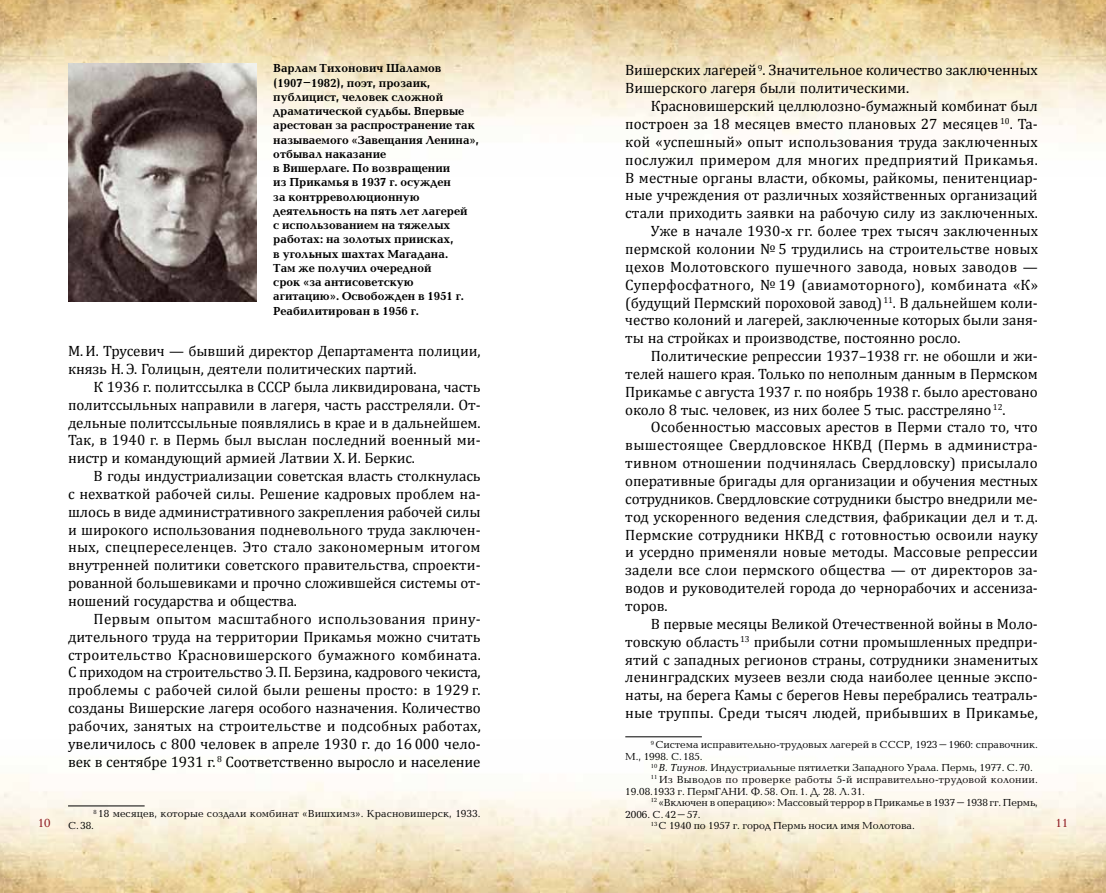
<style>
.page{position:relative;width:1106px;height:893px;background:#fff}
.page>*{position:absolute;margin:0;border:0;box-sizing:border-box;transform-origin:0 0}
.t1{font:15px/17.9px "Cambria";letter-spacing:-.005em;color:#000;text-align:justify}
.t2{font:15px "Cambria";letter-spacing:.015em;color:#000}
.t3{font:15px "Cambria";letter-spacing:.02em;color:#000}
.t4{font:12.15px "Baltica C";color:#8c161c}
.t5{font:700 12px/14.2px "Baltica C";color:#000}
.t6{font:10.5px/12px "Baltica C";color:#000}
.t7{font:10.5px "Baltica C";letter-spacing:.025em;color:#000}
.s1{font-style:italic}
</style>
<div class="page">
<img style="left:0;top:774px;width:1106px;height:119px">
<img style="left:0;top:0;width:1106px;height:142px">
<hr style="left:68px;top:805px;width:77px;height:1px;background:#000">
<img style="left:68px;top:64px;width:189px;height:237px">
<hr style="left:625px;top:736px;width:77px;height:1px;background:#000">
<p class="t5" style="left:273px;top:62px;width:207px">Варлам Тихонович Шаламов (1907–1982), поэт, прозаик, публицист, человек сложной драматической судьбы. Впервые арестован за распространение так называемого «Завещания Ленина», отбывал наказание<br>в Вишерлаге. По возвращении<br>из Прикамья в 1937 г. осужден<br>за контрреволюционную деятельность на пять лет лагерей<br>с использованием на тяжелых работах: на золотых приисках,<br>в угольных шахтах Магадана.<br>Там же получил очередной<br>срок «за антисоветскую агитацию». Освобожден в 1951 г.<br>Реабилитирован в 1956 г.</p>
<p class="t1" style="left:625px;top:61px;width:414px">Вишерских лагерей <sup>9</sup>. Значительное количество заключенных<br>Вишерского лагеря были политическими.</p>
<p class="t1" style="left:651px;top:97px;width:388px">Красновишерский целлюлозно-бумажный комбинат был</p>
<p class="t1" style="left:625px;top:115px;width:414px">построен за 18 месяцев вместо плановых 27 месяцев <sup>10</sup>. Та-</p>
<p class="t1" style="left:625px;top:133px;width:414px">кой «успешный» опыт использования труда заключенных</p>
<p class="t2" style="left:625px;top:151px;width:414px">послужил примером для многих предприятий Прикамья.</p>
<p class="t1" style="left:625px;top:168px;width:414px">В местные органы власти, обкомы, райкомы, пенитенциар-</p>
<p class="t1" style="left:625px;top:186px;width:414px">ные учреждения от различных хозяйственных организаций</p>
<p class="t1" style="left:625px;top:204px;width:414px">стали приходить заявки на рабочую силу из заключенных.</p>
<p class="t1" style="left:651px;top:222px;width:388px">Уже в начале 1930-х гг. более трех тысяч заключенных</p>
<p class="t1" style="left:625px;top:240px;width:414px">пермской колонии № 5 трудились на строительстве новых</p>
<p class="t2" style="left:625px;top:258px;width:414px">цехов Молотовского пушечного завода, новых заводов —</p>
<p class="t3" style="left:625px;top:276px;width:414px">Суперфосфатного, № 19 (авиамоторного), комбината «К»</p>
<p class="t1" style="left:625px;top:293px;width:414px">(будущий Пермский пороховой завод) <sup>11</sup>. В дальнейшем коли-</p>
<p class="t1" style="left:625px;top:311px;width:414px">чество колоний и лагерей, заключенные которых были заня-</p>
<p class="t1" style="left:625px;top:329px;width:337px">ты на стройках и производстве, постоянно росло.</p>
<p class="t1" style="left:651px;top:347px;width:388px">Политические репрессии 1937–1938 гг. не обошли и жи-</p>
<p class="t1" style="left:625px;top:365px;width:414px">телей нашего края. Только по неполным данным в Пермском</p>
<p class="t1" style="left:625px;top:383px;width:414px">Прикамье с августа 1937 г. по ноябрь 1938 г. было арестовано</p>
<p class="t1" style="left:625px;top:400px;width:382px">около 8 тыс. человек, из них более 5 тыс. расстреляно <sup>12</sup>.</p>
<p class="t1" style="left:651px;top:418px;width:388px">Особенностью массовых арестов в Перми стало то, что</p>
<p class="t2" style="left:625px;top:436px;width:414px">вышестоящее Свердловское НКВД (Пермь в администра-</p>
<p class="t1" style="left:625px;top:454px;width:414px">тивном отношении подчинялась Свердловску) присылало</p>
<p class="t1" style="left:625px;top:472px;width:414px">оперативные бригады для организации и обучения местных</p>
<p class="t1" style="left:625px;top:490px;width:414px">сотрудников. Свердловские сотрудники быстро внедрили ме-</p>
<p class="t1" style="left:625px;top:508px;width:414px">тод ускоренного ведения следствия, фабрикации дел и т. д.</p>
<p class="t1" style="left:625px;top:525px;width:414px">Пермские сотрудники НКВД с готовностью освоили науку</p>
<p class="t1" style="left:625px;top:543px;width:414px">и усердно применяли новые методы. Массовые репрессии</p>
<p class="t1" style="left:625px;top:561px;width:414px">задели все слои пермского общества — от директоров за-</p>
<p class="t1" style="left:625px;top:579px;width:414px">водов и руководителей города до чернорабочих и ассениза-</p>
<p class="t1" style="left:625px;top:597px;width:44px">торов.</p>
<p class="t1" style="left:651px;top:615px;width:388px">В первые месяцы Великой Отечественной войны в Моло-</p>
<p class="t1" style="left:625px;top:633px;width:414px">товскую область <sup>13</sup> прибыли сотни промышленных предпри-</p>
<p class="t1" style="left:625px;top:650px;width:414px">ятий с западных регионов страны, сотрудники знаменитых</p>
<p class="t1" style="left:625px;top:668px;width:414px">ленинградских музеев везли сюда наиболее ценные экспо-</p>
<p class="t1" style="left:625px;top:686px;width:414px">наты, на берега Камы с берегов Невы перебрались театраль-</p>
<p class="t1" style="left:625px;top:704px;width:414px">ные труппы. Среди тысяч людей, прибывших в Прикамье,</p>
<p class="t6" style="left:625px;top:739px;width:414px;text-indent:26px"><sup>9</sup> Система исправительно-трудовых лагерей в СССР, 1923–1960: справочник.<br>М., 1998. С.185.</p>
<p class="t6" style="left:651px;top:762px;width:383px"><sup>10</sup> <span class="s1">В. Тиунов.</span> Индустриальные пятилетки Западного Урала. Пермь, 1977. С.70.</p>
<p class="t7" style="left:651px;top:774px;width:389px"><sup>11</sup> Из Выводов по проверке работы 5-й исправительно-трудовой колонии.</p>
<p class="t6" style="left:625px;top:786px;width:241px">19.08.1933 г. ПермГАНИ. Ф.58. Оп.1. Д. 28. Л.31.</p>
<p class="t6" style="left:651px;top:797px;width:389px"><sup>12</sup> «Включен в операцию»: Массовый террор в Прикамье в 1937–1938 гг. Пермь,</p>
<p class="t6" style="left:625px;top:809px;width:77px">2006. С.42–57.</p>
<p class="t6" style="left:651px;top:820px;width:265px"><sup>13</sup> С 1940 по 1957 г. город Пермь носил имя Молотова.</p>
<p class="t1" style="left:68px;top:342px;width:414px">М. И. Трусевич — бывший директор Департамента полиции, князь Н. Э. Голицын, деятели политических партий.</p>
<p class="t1" style="left:68px;top:378px;width:414px;text-indent:26px">К 1936 г. политссылка в СССР была ликвидирована, часть политссыльных направили в лагеря, часть расстреляли. От&shy;дельные политссыльные появлялись в крае и в дальнейшем.<br>Так, в 1940 г. в Пермь был выслан последний военный ми&shy;нистр и командующий армией Латвии Х. И. Беркис.</p>
<p class="t1" style="left:68px;top:467px;width:414px;text-indent:26px">В годы индустриализации советская власть столкнулась с нехваткой рабочей силы. Решение кадровых проблем на&shy;шлось в виде административного закрепления рабочей силы и широкого использования подневольного труда заключен&shy;ных, спецпереселенцев. Это стало закономерным итогом внутренней политики советского правительства, спроекти&shy;рованной большевиками и прочно сложившейся системы от&shy;ношений государства и общества.</p>
<p class="t1" style="left:68px;top:610px;width:414px;text-indent:26px">Первым опытом масштабного использования прину&shy;дительного труда на территории Прикамья можно считать строительство Красновишерского бумажного комбината.<br>С приходом на строительство Э. П. Берзина, кадрового чекиста, проблемы с рабочей силой были решены просто: в 1929 г. созданы Вишерские лагеря особого назначения. Количество рабочих, занятых на строительстве и подсобных работах, увеличилось с 800 человек в апреле 1930 г. до 16 000 чело&shy;век в сентябре 1931 г. <sup>8</sup> Соответственно выросло и население</p>
<p class="t6" style="left:68px;top:808px;width:414px;text-indent:26px"><sup>8</sup> 18 месяцев, которые создали комбинат «Вишхимз». Красновишерск, 1933.<br>С.38.</p>
<p class="t4" style="left:38px;top:817px;width:14px">10</p>
<p class="t4" style="left:1055px;top:816px;width:14px">11</p>
</div>
